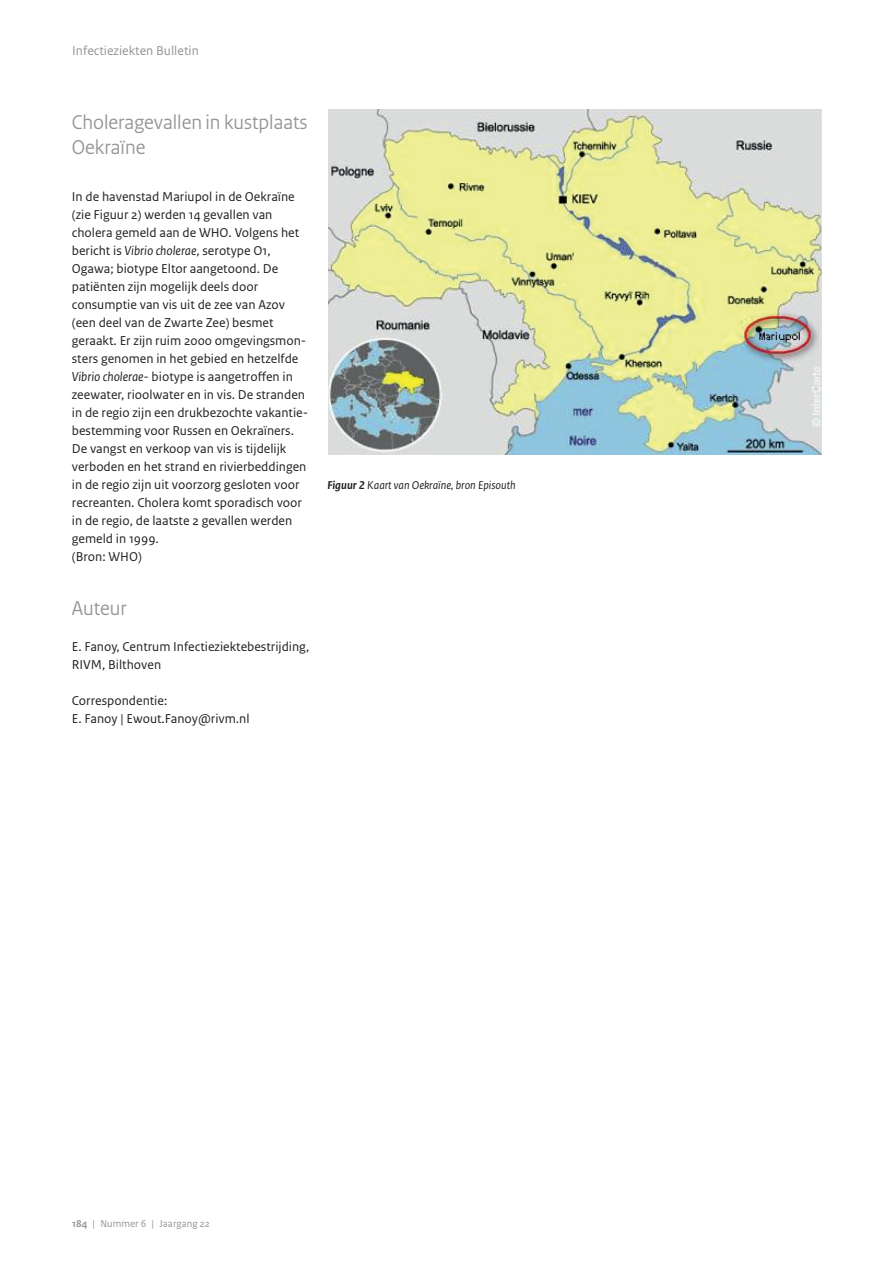
<style>
.page{position:relative;width:893px;height:1263px;background:#fff}
.page>*{position:absolute;margin:0;border:0;box-sizing:border-box;transform-origin:0 0}
.t1{font:21px/25.2px "Rijksoverheid Sans Heading";color:#939598}
.t2{font:13.5px/18px "Rijksoverheid Sans Text";color:#231f20}
.t3{font:13.5px "Rijksoverheid Sans Text";color:#939598}
.t4{font:italic 12px "Rijksoverheid Sans Text";color:#231f20}
.t5{font:10.5px "Rijksoverheid Sans Text";color:#939598}
.s1{font-style:italic}
.s2{font-weight:700}
</style>
<div class="page">
<img style="left:328px;top:110px;width:494px;height:344px">
<p class="t3" style="left:72px;top:43px;width:128px">Infectieziekten Bulletin</p>
<h1 class="t1" style="left:72px;top:109px;width:237px">Choleragevallen in kustplaats<br>Oekraïne</h1>
<p class="t2" style="left:72px;top:187px;width:238px">In de havenstad Mariupol in de Oekraïne (zie Figuur 2) werden 14 gevallen van cholera gemeld aan de WHO. Volgens het bericht is <span class="s1">Vibrio cholerae</span>, serotype O1, Ogawa; biotype Eltor aangetoond. De patiënten zijn mogelijk deels door consumptie van vis uit de zee van Azov (een deel van de Zwarte Zee) besmet geraakt. Er zijn ruim 2000 omgevingsmon&shy;sters genomen in het gebied en hetzelfde <span class="s1">Vibrio cholerae-</span> biotype is aangetroffen in zeewater, rioolwater en in vis. De stranden in de regio zijn een drukbezochte vakantie&shy;bestemming voor Russen en Oekraïners.<br>De vangst en verkoop van vis is tijdelijk verboden en het strand en rivierbeddingen in de regio zijn uit voorzorg gesloten voor recreanten. Cholera komt sporadisch voor in de regio, de laatste 2 gevallen werden gemeld in 1999.<br>(Bron: WHO)</p>
<h1 class="t1" style="left:72px;top:595px;width:57px">Auteur</h1>
<p class="t2" style="left:72px;top:637px;width:239px">E. Fanoy, Centrum Infectieziektebestrijding,<br>RIVM, Bilthoven</p>
<p class="t2" style="left:72px;top:691px;width:179px">Correspondentie:<br>E. Fanoy | Ewout.Fanoy@rivm.nl</p>
<p class="t4" style="left:327px;top:478px;width:190px"><span class="s2">Figuur 2</span> Kaart van Oekraïne, bron Episouth</p>
<p class="t5" style="left:72px;top:1217px;width:139px"><span class="s2">184</span> | Nummer 6 | Jaargang 22</p>
</div>
